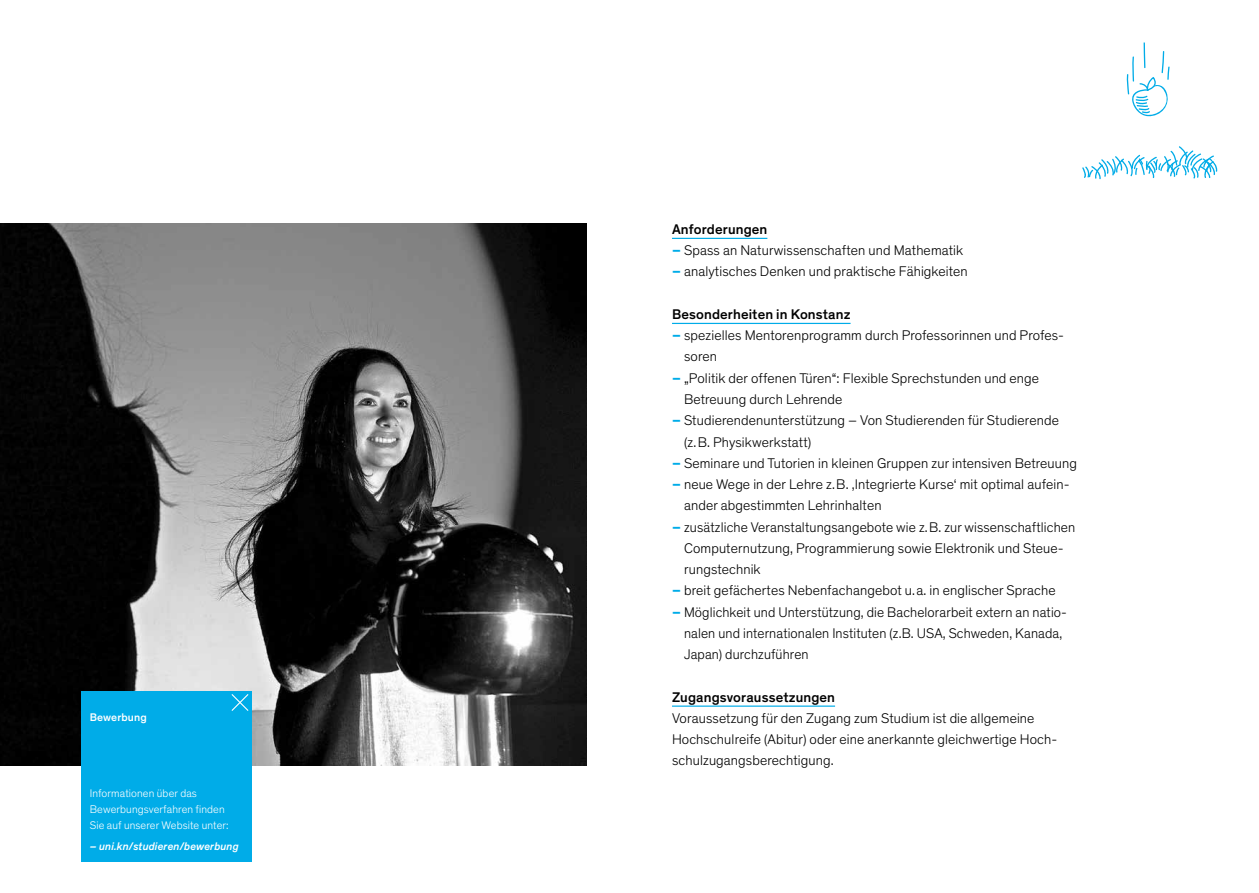
<style>
.page{position:relative;width:1259px;height:893px;background:#fff}
.page>*{position:absolute;margin:0;border:0;box-sizing:border-box;transform-origin:0 0}
.t1{font:300 14.25px/21.3px "Theinhardt";letter-spacing:.01em;color:#000}
.t2{font:500 14.25px "Theinhardt";letter-spacing:.01em;color:#000}
.t3{font:300 11.25px/15.9px "Theinhardt";letter-spacing:.01em;color:#fff}
.t4{font:italic 500 11.25px "Theinhardt";letter-spacing:.01em;color:#fff}
.t5{font:500 11.25px "Theinhardt";letter-spacing:.01em;color:#fff}
.s1{font-weight:700;color:#00ace8}
</style>
<div class="page">
<hr style="left:672px;top:238px;width:95px;height:1px;background:#00ace8">
<hr style="left:672px;top:323px;width:178px;height:1px;background:#00ace8">
<hr style="left:672px;top:705px;width:163px;height:2px;background:#00ace8">
<img style="left:0;top:223px;width:587px;height:542px">
<div style="left:81px;top:691px;width:170px;height:170px;background:#00ace8"></div>
<svg style="left:231px;top:694px;width:18px;height:17px"></svg>
<svg style="left:1082px;top:43px;width:136px;height:137px"></svg>
<p class="t5" style="left:90px;top:711px;width:58px">Bewerbung</p>
<p class="t3" style="left:90px;top:786px;width:140px">Informationen über das<br>Bewerbungsverfahren finden<br>Sie auf unserer Website unter:</p>
<p class="t4" style="left:90px;top:840px;width:150px">– uni.kn/studieren/bewerbung</p>
<p class="t2" style="left:672px;top:221px;width:97px">Anforderungen</p>
<p class="t1" style="left:672px;top:240px;width:293px"><span class="s1">–</span> Spass an Naturwissenschaften und Mathematik</p>
<p class="t1" style="left:672px;top:261px;width:297px"><span class="s1">–</span> analytisches Denken und praktische Fähigkeiten</p>
<p class="t2" style="left:672px;top:306px;width:180px">Besonderheiten in Konstanz</p>
<p class="t1" style="left:684px;top:325px;width:381px;text-indent:-12px"><span class="s1">–</span> spezielles Mentorenprogramm durch Professorinnen und Profes&shy;soren</p>
<p class="t1" style="left:684px;top:367px;width:357px;text-indent:-12px"><span class="s1">–</span> „Politik der offenen Türen“: Flexible Sprechstunden und enge<br>Betreuung durch Lehrende</p>
<p class="t1" style="left:684px;top:410px;width:376px;text-indent:-12px"><span class="s1">–</span> Studierendenunterstützung – Von Studierenden für Studierende (z. B. Physikwerkstatt)</p>
<p class="t1" style="left:672px;top:453px;width:406px"><span class="s1">–</span> Seminare und Tutorien in kleinen Gruppen zur intensiven Betreuung</p>
<p class="t1" style="left:684px;top:474px;width:387px;text-indent:-12px"><span class="s1">–</span> neue Wege in der Lehre z. B. ‚Integrierte Kurse‘ mit optimal aufein&shy;ander abgestimmten Lehrinhalten</p>
<p class="t1" style="left:684px;top:516px;width:393px;text-indent:-12px"><span class="s1">–</span> zusätzliche Veranstaltungsangebote wie z. B. zur wissenschaftlichen<br>Computernutzung, Programmierung sowie Elektronik und Steue&shy;rungstechnik</p>
<p class="t1" style="left:672px;top:580px;width:385px"><span class="s1">–</span> breit gefächertes Nebenfachangebot u. a. in englischer Sprache</p>
<p class="t1" style="left:684px;top:601px;width:384px;text-indent:-12px"><span class="s1">–</span> Möglichkeit und Unterstützung, die Bachelorarbeit extern an natio&shy;nalen und internationalen Instituten (z.B. USA, Schweden, Kanada,<br>Japan) durchzuführen</p>
<p class="t2" style="left:672px;top:688px;width:164px">Zugangsvoraussetzungen</p>
<p class="t1" style="left:672px;top:708px;width:387px">Voraussetzung für den Zugang zum Studium ist die allgemeine<br>Hochschulreife (Abitur) oder eine anerkannte gleichwertige Hoch&shy;schulzugangsberechtigung.</p>
</div>
